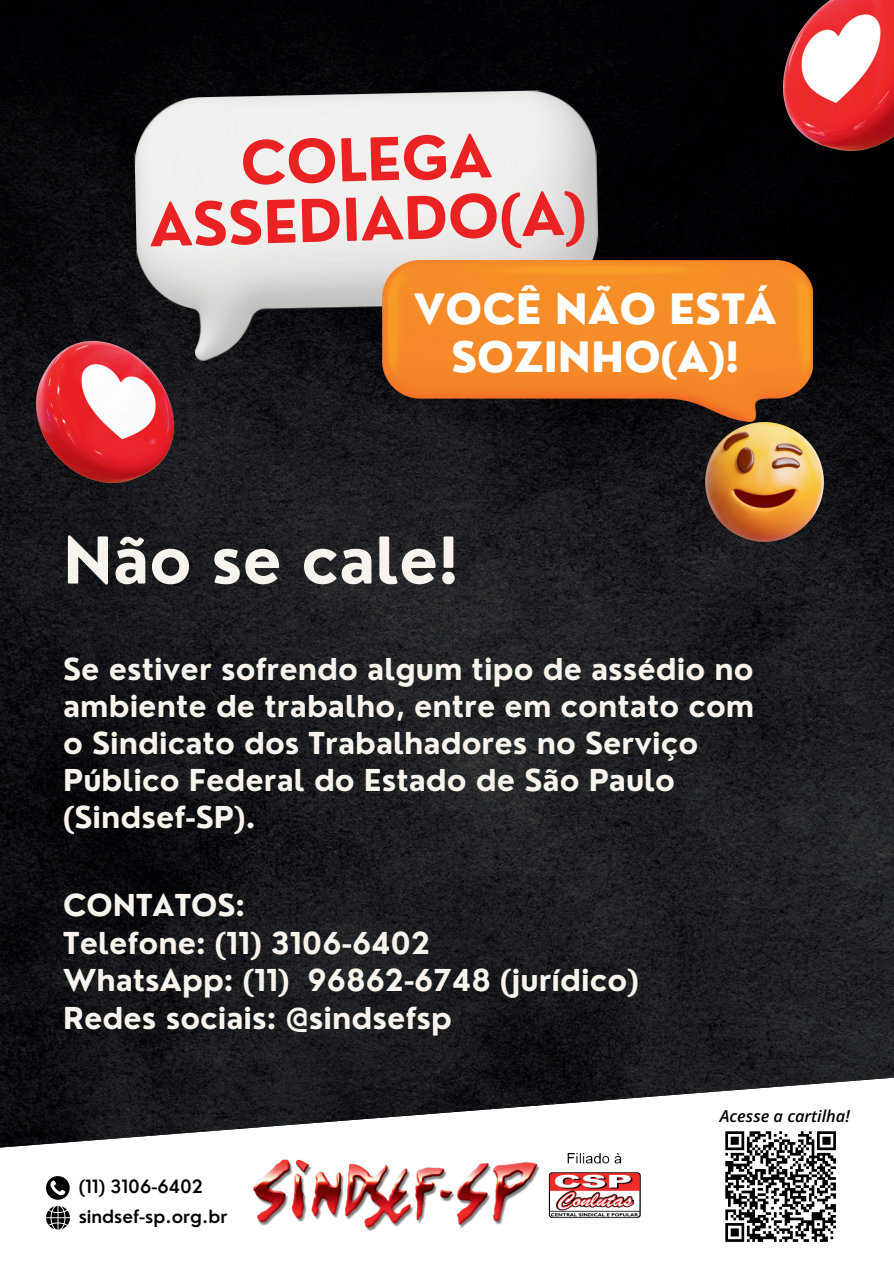
<style>
.page{position:relative;width:894px;height:1264px;background:#fff}
.page>*{position:absolute;margin:0;border:0;box-sizing:border-box;transform-origin:0 0}
.t1{font:700 62.85px "Nourd";color:#f8f4ed}
.t2{font:700 57.45px/59.7px "Nourd";color:#eb2224;text-align:center}
.t3{font:800 40.8px/47.2px "Nourd";color:#fff;text-align:center}
.t4{font:700 29.4px/37.2px "Nourd";color:#f8f4ed}
.t5{font:600 17.85px/30.5px "Nourd";color:#000}
.t6{font:italic 600 16.35px "Open Sans";color:#000}
</style>
<div class="page">
<img style="left:0;top:0;width:893px;height:1075px">
<img style="left:705px;top:422px;width:118px;height:119px">
<img style="left:36px;top:341px;width:138px;height:141px">
<img style="left:783px;top:0;width:110px;height:151px">
<img style="left:133px;top:89px;width:467px;height:273px">
<img style="left:383px;top:261px;width:429px;height:161px">
<svg style="left:0;top:1075px;width:893px;height:155px"></svg>
<svg style="left:46px;top:1205px;width:24px;height:24px"></svg>
<svg style="left:46px;top:1176px;width:24px;height:23px"></svg>
<img style="left:253px;top:1153px;width:387px;height:78px">
<div style="left:719px;top:1125px;width:122px;height:122px;background:#fff"></div>
<svg style="left:725px;top:1131px;width:111px;height:111px"></svg>
<h2 class="t2" style="left:146px;top:138px;width:438px;rotate:-2deg">COLEGA<br>ASSEDIADO(A)</h2>
<h3 class="t3" style="left:414px;top:286px;width:364px">VOCÊ NÃO ESTÁ<br>SOZINHO(A)!</h3>
<h1 class="t1" style="left:63px;top:523px;width:397px">Não se cale!</h1>
<p class="t4" style="left:63px;top:650px;width:692px">Se estiver sofrendo algum tipo de assédio no ambiente de trabalho, entre em contato com o Sindicato dos Trabalhadores no Serviço Público Federal do Estado de São Paulo (Sindsef-SP).</p>
<p class="t4" style="left:63px;top:887px;width:577px">CONTATOS:<br>Telefone: (11) 3106-6402<br>WhatsApp: (11) 96862-6748 (jurídico)<br>Redes sociais: @sindsefsp</p>
<p class="t5" style="left:79px;top:1170px;width:150px">(11) 3106-6402 sindsef-sp.org.br</p>
<p class="t6" style="left:719px;top:1104px;width:131px">Acesse a cartilha!</p>
</div>
